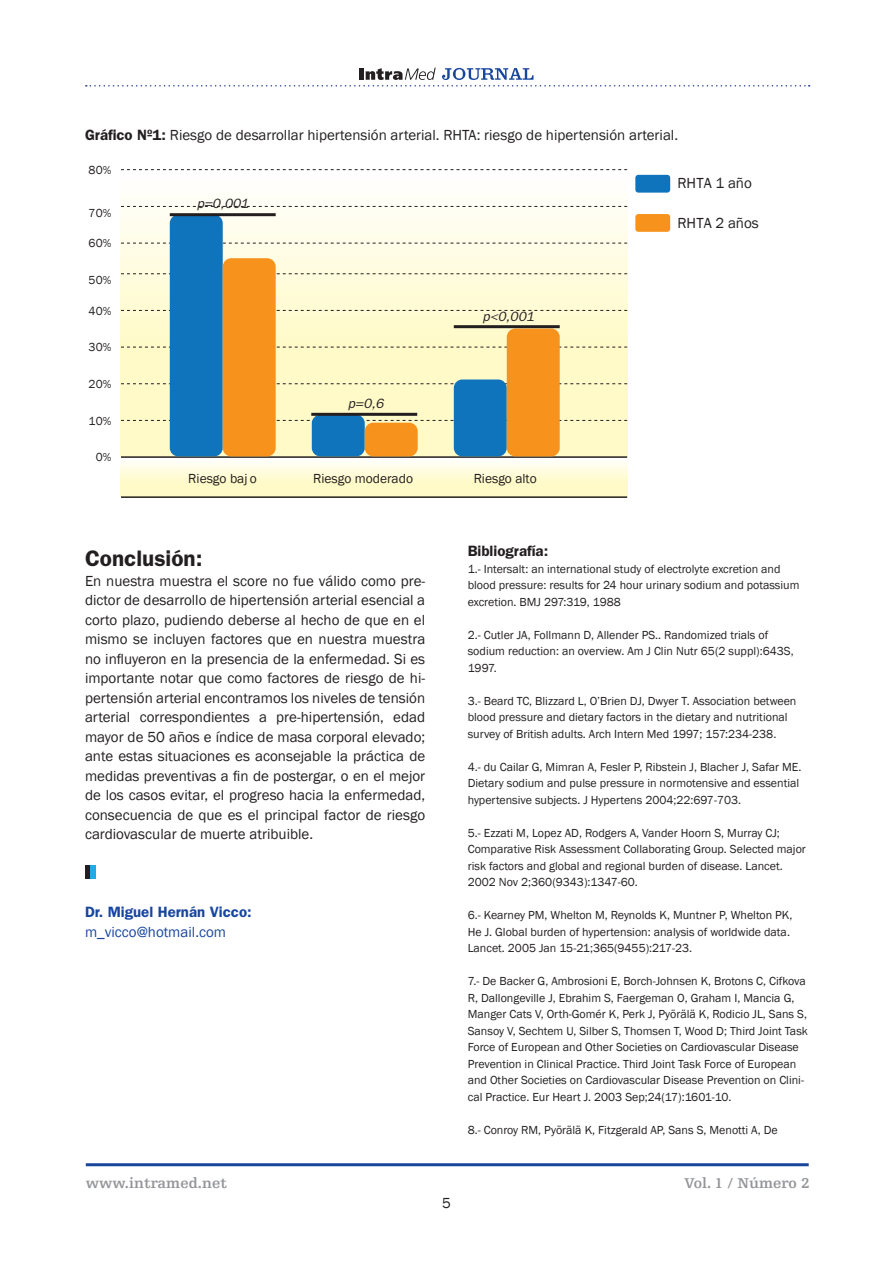
<style>
.page{position:relative;width:893px;height:1263px;background:#fff}
.page>*{position:absolute;margin:0;border:0;box-sizing:border-box;transform-origin:0 0}
.t1{font:600 22.5px "Franklin Gothic";color:#231f20}
.t2{font:15px/19.5px "Franklin Gothic";color:#231f20;text-align:justify}
.t3{font:700 15px "Egyptienne F";color:#939598}
.t4{font:600 15px "Franklin Gothic";color:#18469d}
.t5{font:15px "Franklin Gothic";color:#18469d}
.t6{font:600 15px "Franklin Gothic";color:#231f20}
.t7{font:13.5px "Franklin Gothic";color:#231f20}
.t8{font:italic 13.5px "Franklin Gothic";color:#231f20}
.t9{font:12px/16.5px "Franklin Gothic";color:#231f20}
.s1{font-weight:600}
</style>
<div class="page">
<hr style="left:86px;top:1163px;width:723px;height:3px;background:#18469d">
<svg style="left:86px;top:68px;width:724px;height:19px"></svg>
<div style="left:85px;top:865px;width:5px;height:13px;background:#231f20"></div>
<div style="left:90px;top:865px;width:5px;height:13px;background:#24aae1"></div>
<svg style="left:121px;top:170px;width:506px;height:286px"></svg>
<div style="left:121px;top:457px;width:506px;height:40px;background:linear-gradient(to bottom,#fffef7,#fff9bd)"></div>
<svg style="left:121px;top:206px;width:506px;height:1px"></svg>
<svg style="left:121px;top:243px;width:506px;height:1px"></svg>
<svg style="left:121px;top:169px;width:506px;height:1px"></svg>
<svg style="left:121px;top:273px;width:506px;height:1px"></svg>
<svg style="left:121px;top:310px;width:506px;height:1px"></svg>
<svg style="left:121px;top:347px;width:506px;height:1px"></svg>
<svg style="left:121px;top:383px;width:506px;height:1px"></svg>
<svg style="left:121px;top:420px;width:506px;height:1px"></svg>
<hr style="left:121px;top:456px;width:506px;height:2px;background:#231f20">
<div style="left:170px;top:215px;width:53px;height:241px;background:#1074bc;border-radius:9px"></div>
<div style="left:223px;top:258px;width:53px;height:198px;background:#f7931d;border-radius:9px"></div>
<div style="left:635px;top:175px;width:35px;height:18px;background:#1074bc;border-radius:3px"></div>
<div style="left:312px;top:415px;width:53px;height:41px;background:#1074bc;border-radius:9px"></div>
<div style="left:365px;top:423px;width:53px;height:33px;background:#f7931d;border-radius:9px"></div>
<div style="left:454px;top:379px;width:53px;height:77px;background:#1074bc;border-radius:9px"></div>
<div style="left:507px;top:329px;width:53px;height:127px;background:#f7931d;border-radius:9px"></div>
<div style="left:635px;top:214px;width:35px;height:18px;background:#f7931d;border-radius:3px"></div>
<hr style="left:121px;top:496px;width:506px;height:2px;background:#231f20">
<hr style="left:170px;top:213px;width:106px;height:3px;background:#231f20">
<hr style="left:311px;top:413px;width:106px;height:3px;background:#231f20">
<hr style="left:454px;top:325px;width:106px;height:3px;background:#231f20">
<p class="t2" style="left:85px;top:125px;width:595px"><span class="s1">Gráfico Nº1:</span> Riesgo de desarrollar hipertensión arterial. RHTA: riesgo de hipertensión arterial.</p>
<p class="t9" style="left:89px;top:162px;width:24px">80%</p>
<p class="t9" style="left:89px;top:205px;width:24px">70%</p>
<p class="t9" style="left:89px;top:235px;width:24px">60%</p>
<p class="t9" style="left:89px;top:272px;width:24px">50%</p>
<p class="t9" style="left:89px;top:303px;width:24px">40%</p>
<p class="t9" style="left:89px;top:339px;width:24px">30%</p>
<p class="t9" style="left:89px;top:376px;width:24px">20%</p>
<p class="t9" style="left:89px;top:413px;width:24px">10%</p>
<p class="t9" style="left:96px;top:449px;width:17px">0%</p>
<p class="t8" style="left:197px;top:196px;width:53px">p=0,001</p>
<p class="t8" style="left:348px;top:395px;width:37px">p=0,6</p>
<p class="t8" style="left:482px;top:309px;width:53px">p&lt;0,001</p>
<p class="t7" style="left:188px;top:470px;width:70px">Riesgo baj o</p>
<p class="t7" style="left:313px;top:470px;width:101px">Riesgo moderado</p>
<p class="t7" style="left:474px;top:470px;width:65px">Riesgo alto</p>
<p class="t2" style="left:677px;top:174px;width:76px">RHTA 1 año</p>
<p class="t2" style="left:677px;top:213px;width:83px">RHTA 2 años</p>
<h1 class="t1" style="left:85px;top:545px;width:119px">Conclusión:</h1>
<p class="t2" style="left:85px;top:571px;width:342px">En nuestra muestra el score no fue válido como pre&shy;dictor de desarrollo de hipertensión arterial esencial a corto plazo, pudiendo deberse al hecho de que en el mismo se incluyen factores que en nuestra muestra no influyeron en la presencia de la enfermedad. Si es importante notar que como factores de riesgo de hi&shy;pertensión arterial encontramos los niveles de tensión arterial correspondientes a pre-hipertensión, edad mayor de 50 años e índice de masa corporal elevado; ante estas situaciones es aconsejable la práctica de medidas preventivas a fin de postergar, o en el mejor de los casos evitar, el progreso hacia la enfermedad, consecuencia de que es el principal factor de riesgo cardiovascular de muerte atribuible.</p>
<p class="t4" style="left:85px;top:903px;width:168px">Dr. Miguel Hernán Vicco:</p>
<p class="t5" style="left:85px;top:923px;width:143px">m_vicco@hotmail.com</p>
<p class="t6" style="left:468px;top:542px;width:82px">Bibliografía:</p>
<p class="t9" style="left:468px;top:561px;width:333px">1.- Intersalt: an international study of electrolyte excretion and blood pressure: results for 24 hour urinary sodium and potassium excretion. BMJ 297:319, 1988</p>
<p class="t9" style="left:468px;top:627px;width:327px">2.- Cutler JA, Follmann D, Allender PS.. Randomized trials of sodium reduction: an overview. Am J Clin Nutr 65(2 suppl):643S,<br>1997.</p>
<p class="t9" style="left:468px;top:693px;width:330px">3.- Beard TC, Blizzard L, O’Brien DJ, Dwyer T. Association between blood pressure and dietary factors in the dietary and nutritional survey of British adults. Arch Intern Med 1997; 157:234-238.</p>
<p class="t9" style="left:468px;top:759px;width:335px">4.- du Cailar G, Mimran A, Fesler P, Ribstein J, Blacher J, Safar ME.<br>Dietary sodium and pulse pressure in normotensive and essential hypertensive subjects. J Hypertens 2004;22:697-703.</p>
<p class="t9" style="left:468px;top:825px;width:340px">5.- Ezzati M, Lopez AD, Rodgers A, Vander Hoorn S, Murray CJ; Comparative Risk Assessment Collaborating Group. Selected major risk factors and global and regional burden of disease. Lancet.<br>2002 Nov 2;360(9343):1347-60.</p>
<p class="t9" style="left:468px;top:907px;width:326px">6.- Kearney PM, Whelton M, Reynolds K, Muntner P, Whelton PK,<br>He J. Global burden of hypertension: analysis of worldwide data.<br>Lancet. 2005 Jan 15-21;365(9455):217-23.</p>
<p class="t9" style="left:468px;top:973px;width:342px">7.- De Backer G, Ambrosioni E, Borch-Johnsen K, Brotons C, Cifkova R, Dallongeville J, Ebrahim S, Faergeman O, Graham I, Mancia G, Manger Cats V, Orth-Gomér K, Perk J, Pyörälä K, Rodicio JL, Sans S, Sansoy V, Sechtem U, Silber S, Thomsen T, Wood D; Third Joint Task Force of European and Other Societies on Cardiovascular Disease Prevention in Clinical Practice. Third Joint Task Force of European and Other Societies on Cardiovascular Disease Prevention on Clini&shy;cal Practice. Eur Heart J. 2003 Sep;24(17):1601-10.</p>
<p class="t9" style="left:468px;top:1122px;width:312px">8.- Conroy RM, Pyörälä K, Fitzgerald AP, Sans S, Menotti A, De</p>
<p class="t3" style="left:86px;top:1175px;width:143px">www.intramed.net</p>
<p class="t3" style="left:684px;top:1175px;width:127px">Vol. 1 / Número 2</p>
<p class="t2" style="left:442px;top:1193px;width:10px">5</p>
</div>
